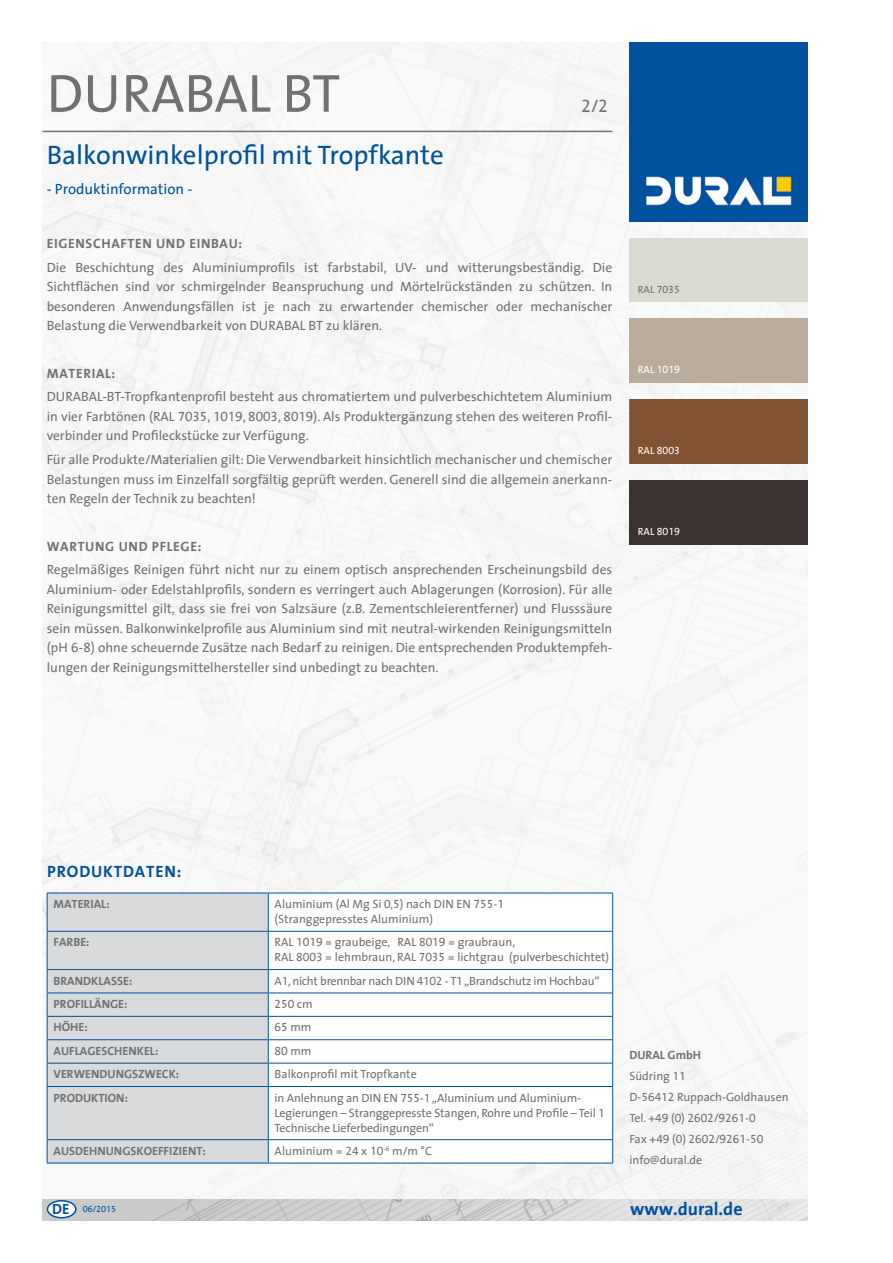
<style>
.page{position:relative;width:893px;height:1263px;background:#fff}
.page>*{position:absolute;margin:0;border:0;box-sizing:border-box;transform-origin:0 0}
.t1{font:54px "Dural The Sans";color:#707172}
.t2{font:27px "Dural The Sans";color:#00519e}
.t3{font:700 18px "Dural The Sans";color:#00519e}
.t4{font:18px "Dural The Sans";color:#707172}
.t5{font:700 16.5px "Dural The Sans";letter-spacing:.05em;color:#00519e}
.t6{font:15px "Dural The Sans";color:#00519e}
.t7{font:13.5px/19.5px "Dural The Sans";color:#707172;text-align:justify}
.t8{font:700 13.5px "Dural The Sans";letter-spacing:.05em;color:#707172}
.t9{font:12px/21px "Dural The Sans";color:#707172}
.t10{font:700 12px "Dural The Sans";color:#707172}
.t11{font:12px "Dural The Sans";letter-spacing:-.02em;color:#707172}
.t12{font:10.5px "Dural The Sans";color:#fff}
.t13{font:10.5px "Dural The Sans";color:#707172}
.t14{font:9px "Dural The Sans";color:#00519e}
.s1{font-weight:700;font-size:15px}
</style>
<div class="page">
<img style="left:43px;top:43px;width:765px;height:1156px">
<img style="left:43px;top:1199px;width:765px;height:21px">
<img style="left:629px;top:43px;width:179px;height:178px">
<div style="left:48px;top:1201px;width:28px;height:17px;background:#fff;border-radius:50%"></div>
<div style="left:47px;top:1200px;width:30px;height:18px;border:2px solid #00519e;border-radius:50%"></div>
<hr style="left:43px;top:131px;width:569px;height:1px;background:#707172">
<div style="left:48px;top:894px;width:220px;height:269px;background:#d9dadb"></div>
<svg style="left:269px;top:894px;width:343px;height:122px"></svg>
<svg style="left:269px;top:1017px;width:343px;height:146px"></svg>
<hr style="left:47px;top:893px;width:221px;height:1px;background:#00519e">
<hr style="left:47px;top:893px;width:1px;height:38px;background:#00519e">
<hr style="left:268px;top:893px;width:345px;height:1px;background:#00519e">
<hr style="left:268px;top:893px;width:1px;height:38px;background:#00519e">
<hr style="left:612px;top:893px;width:1px;height:38px;background:#00519e">
<hr style="left:47px;top:931px;width:221px;height:1px;background:#00519e">
<hr style="left:47px;top:932px;width:1px;height:37px;background:#00519e">
<hr style="left:268px;top:931px;width:345px;height:1px;background:#00519e">
<hr style="left:268px;top:932px;width:1px;height:37px;background:#00519e">
<hr style="left:612px;top:932px;width:1px;height:37px;background:#00519e">
<hr style="left:47px;top:969px;width:221px;height:1px;background:#00519e">
<hr style="left:268px;top:969px;width:345px;height:1px;background:#00519e">
<hr style="left:47px;top:992px;width:221px;height:1px;background:#00519e">
<hr style="left:268px;top:992px;width:345px;height:1px;background:#00519e">
<hr style="left:47px;top:1016px;width:221px;height:1px;background:#00519e">
<hr style="left:268px;top:1016px;width:345px;height:1px;background:#00519e">
<hr style="left:47px;top:1039px;width:221px;height:1px;background:#00519e">
<hr style="left:268px;top:1039px;width:345px;height:1px;background:#00519e">
<hr style="left:47px;top:1063px;width:221px;height:1px;background:#00519e">
<svg style="left:47px;top:970px;width:1px;height:116px"></svg>
<hr style="left:268px;top:1063px;width:345px;height:1px;background:#00519e">
<svg style="left:268px;top:970px;width:1px;height:116px"></svg>
<svg style="left:612px;top:970px;width:1px;height:116px"></svg>
<hr style="left:47px;top:1086px;width:221px;height:1px;background:#00519e">
<hr style="left:47px;top:1087px;width:1px;height:52px;background:#00519e">
<hr style="left:268px;top:1086px;width:345px;height:1px;background:#00519e">
<hr style="left:268px;top:1087px;width:1px;height:52px;background:#00519e">
<hr style="left:612px;top:1087px;width:1px;height:52px;background:#00519e">
<hr style="left:47px;top:1139px;width:221px;height:1px;background:#00519e">
<svg style="left:47px;top:1140px;width:1px;height:23px"></svg>
<hr style="left:268px;top:1139px;width:345px;height:1px;background:#00519e">
<svg style="left:268px;top:1140px;width:1px;height:23px"></svg>
<svg style="left:612px;top:1140px;width:1px;height:23px"></svg>
<hr style="left:47px;top:1163px;width:221px;height:1px;background:#00519e">
<hr style="left:268px;top:1163px;width:345px;height:1px;background:#00519e">
<div style="left:629px;top:238px;width:179px;height:64px;background:#d8dbd0"></div>
<div style="left:629px;top:319px;width:179px;height:64px;background:#bbab9b"></div>
<div style="left:629px;top:400px;width:179px;height:63px;background:#815332"></div>
<div style="left:629px;top:480px;width:179px;height:64px;background:#3b3331"></div>
<h1 class="t1" style="left:47px;top:48px;width:295px">DURABAL BT</h1>
<h2 class="t2" style="left:47px;top:133px;width:399px">Balkonwinkelprofil mit Tropfkante</h2>
<p class="t6" style="left:47px;top:177px;width:147px">- Produktinformation -</p>
<h3 class="t4" style="left:581px;top:91px;width:29px">2/2</h3>
<p class="t8" style="left:47px;top:232px;width:197px">EIGENSCHAFTEN UND EINBAU:</p>
<p class="t7" style="left:47px;top:257px;width:567px">Die Beschichtung des Aluminiumprofils ist farbstabil, UV- und witterungsbeständig. Die Sichtflächen sind vor schmirgelnder Beanspruchung und Mörtelrückständen zu schützen. In besonderen Anwendungsfällen ist je nach zu erwartender chemischer oder mechanischer Belastung die Verwendbarkeit von DURABAL BT zu klären.</p>
<p class="t8" style="left:47px;top:362px;width:70px">MATERIAL:</p>
<p class="t7" style="left:47px;top:387px;width:567px">DURABAL-BT-Tropfkantenprofil besteht aus chromatiertem und pulverbeschichtetem Aluminium in vier Farbtönen (RAL 7035, 1019, 8003, 8019). Als Produktergänzung stehen des weiteren Profil&shy;verbinder und Profileckstücke zur Verfügung.</p>
<p class="t7" style="left:47px;top:449px;width:567px">Für alle Produkte/Materialien gilt: Die Verwendbarkeit hinsichtlich mechanischer und chemischer Belastungen muss im Einzelfall sorgfältig geprüft werden. Generell sind die allgemein anerkann&shy;ten Regeln der Technik zu beachten!</p>
<p class="t8" style="left:47px;top:535px;width:156px">WARTUNG UND PFLEGE:</p>
<p class="t7" style="left:47px;top:560px;width:567px">Regelmäßiges Reinigen führt nicht nur zu einem optisch ansprechenden Erscheinungsbild des Aluminium- oder Edelstahlprofils, sondern es verringert auch Ablagerungen (Korrosion). Für alle Reinigungsmittel gilt, dass sie frei von Salzsäure (z.B. Zementschleierentferner) und Flusssäure sein müssen. Balkonwinkelprofile aus Aluminium sind mit neutral-wirkenden Reinigungsmitteln (pH 6-8) ohne scheuernde Zusätze nach Bedarf zu reinigen. Die entsprechenden Produktempfeh&shy;lungen der Reinigungsmittelhersteller sind unbedingt zu beachten.</p>
<p class="t13" style="left:638px;top:280px;width:43px">RAL 7035</p>
<p class="t12" style="left:638px;top:361px;width:44px">RAL 1019</p>
<p class="t12" style="left:638px;top:442px;width:44px">RAL 8003</p>
<p class="t12" style="left:638px;top:523px;width:44px">RAL 8019</p>
<p class="t5" style="left:47px;top:858px;width:136px">PRODUKTDATEN:</p>
<p class="t10" style="left:54px;top:894px;width:58px">MATERIAL:</p>
<p class="t9" style="left:275px;top:896px;width:231px;line-height:15px">Aluminium (Al Mg Si 0,5) nach DIN EN 755-1 (Stranggepresstes Aluminium)</p>
<p class="t10" style="left:54px;top:932px;width:38px">FARBE:</p>
<p class="t9" style="left:275px;top:934px;width:336px;line-height:15px">RAL 1019 = graubeige, RAL 8019 = graubraun,<br>RAL 8003 = lehmbraun, RAL 7035 = lichtgrau (pulverbeschichtet)</p>
<p class="t10" style="left:54px;top:970px;width:80px">BRANDKLASSE:</p>
<p class="t11" style="left:275px;top:971px;width:326px">A1, nicht brennbar nach DIN 4102 - T1 „Brandschutz im Hochbau“</p>
<p class="t10" style="left:54px;top:994px;width:75px">PROFILLÄNGE:</p>
<p class="t9" style="left:275px;top:993px;width:40px">250 cm</p>
<p class="t10" style="left:54px;top:1017px;width:36px">HÖHE:</p>
<p class="t9" style="left:275px;top:1016px;width:38px">65 mm</p>
<p class="t10" style="left:54px;top:1041px;width:106px">AUFLAGESCHENKEL:</p>
<p class="t9" style="left:275px;top:1040px;width:38px">80 mm</p>
<p class="t10" style="left:54px;top:1064px;width:127px">VERWENDUNGSZWECK:</p>
<p class="t9" style="left:275px;top:1063px;width:144px">Balkonprofil mit Tropfkante</p>
<p class="t10" style="left:54px;top:1087px;width:76px">PRODUKTION:</p>
<p class="t9" style="left:275px;top:1090px;width:332px;line-height:15px">in Anlehnung an DIN EN 755-1 „Aluminium und Aluminium-<br>Legierungen – Stranggepresste Stangen, Rohre und Profile – Teil 1<br>Technische Lieferbedingungen“</p>
<p class="t10" style="left:54px;top:1141px;width:154px">AUSDEHNUNGSKOEFFIZIENT:</p>
<p class="t9" style="left:275px;top:1140px;width:159px">Aluminium = 24 x 10<sup>-6</sup> m/m °C</p>
<p class="t14" style="left:52px;top:1201px;width:65px"><span class="s1">DE</span> 06/2015</p>
<p class="t10" style="left:629px;top:1045px;width:73px">DURAL GmbH</p>
<p class="t9" style="left:629px;top:1065px;width:161px">Südring 11<br>D-56412 Ruppach-Goldhausen<br>Tel. +49 (0) 2602/9261-0<br>Fax +49 (0) 2602/9261-50 info@dural.de</p>
<h3 class="t3" style="left:630px;top:1194px;width:114px">www.dural.de</h3>
</div>
